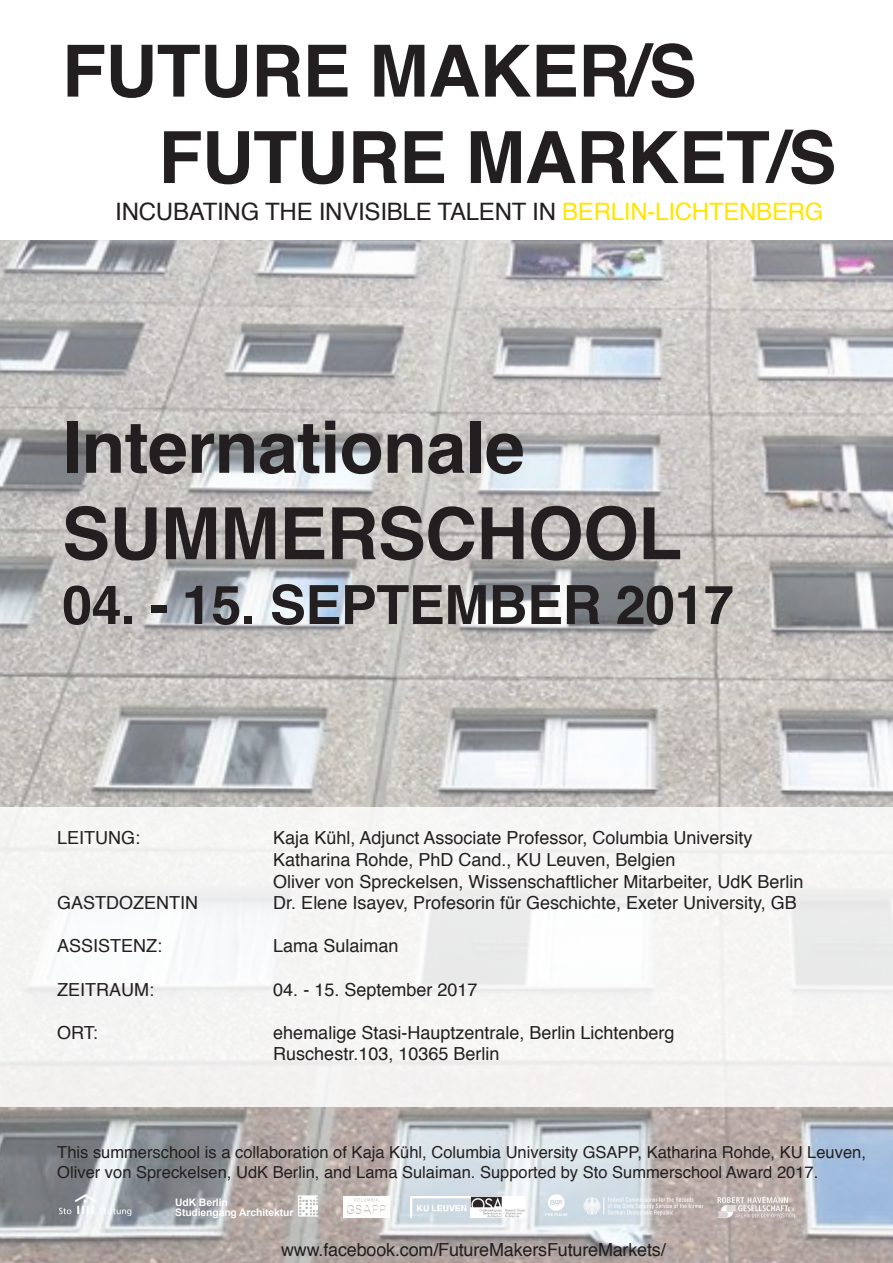
<style>
.page{position:relative;width:893px;height:1263px;background:#fff}
.page>*{position:absolute;margin:0;border:0;box-sizing:border-box;transform-origin:0 0}
.t1{font:700 72px "Helvetica";letter-spacing:-.01em;color:#231f20}
.t2{font:700 54px "Helvetica";letter-spacing:-.01em;color:#231f20}
.t3{font:24px "Helvetica";letter-spacing:-.01em;color:#231f20}
.t4{font:18px "Helvetica";color:#231f20}
.t5{font:16.5px "Helvetica";color:#231f20}
.t6{font:700 10.35px "Arial";letter-spacing:-.01em;color:#fff}
.s1{color:#ffe601}
</style>
<div class="page">
<img style="left:0;top:240px;width:893px;height:1023px">
<div style="left:0;top:807px;width:893px;height:300px;background:#f5f5f4"></div>
<img style="left:296px;top:1194px;width:22px;height:22px">
<img style="left:59px;top:1194px;width:74px;height:21px">
<img style="left:411px;top:1196px;width:114px;height:21px">
<img style="left:343px;top:1196px;width:47px;height:21px">
<img style="left:583px;top:1194px;width:120px;height:22px">
<img style="left:541px;top:1189px;width:31px;height:31px">
<img style="left:717px;top:1195px;width:78px;height:23px">
<p class="t1" style="left:62px;top:13px;width:636px">FUTURE MAKER/S</p>
<p class="t1" style="left:159px;top:100px;width:679px">FUTURE MARKET/S</p>
<p class="t3" style="left:115px;top:193px;width:710px">INCUBATING THE INVISIBLE TALENT IN <span class="s1">BERLIN-LICHTENBERG</span></p>
<p class="t1" style="left:62px;top:389px;width:464px">Internationale</p>
<p class="t1" style="left:62px;top:476px;width:622px">SUMMERSCHOOL</p>
<p class="t2" style="left:62px;top:561px;width:673px">04. - 15. SEPTEMBER 2017</p>
<p class="t4" style="left:57px;top:824px;width:85px">LEITUNG:</p>
<p class="t4" style="left:273px;top:824px;width:481px">Kaja Kühl, Adjunct Associate Professor, Columbia University</p>
<p class="t4" style="left:273px;top:846px;width:404px">Katharina Rohde, PhD Cand., KU Leuven, Belgien</p>
<p class="t4" style="left:273px;top:867px;width:532px">Oliver von Spreckelsen, Wissenschaftlicher Mitarbeiter, UdK Berlin</p>
<p class="t4" style="left:57px;top:889px;width:143px">GASTDOZENTIN</p>
<p class="t4" style="left:273px;top:889px;width:525px">Dr. Elene Isayev, Profesorin für Geschichte, Exeter University, GB</p>
<p class="t4" style="left:57px;top:932px;width:107px">ASSISTENZ:</p>
<p class="t4" style="left:273px;top:932px;width:127px">Lama Sulaiman</p>
<p class="t4" style="left:57px;top:975px;width:99px">ZEITRAUM:</p>
<p class="t4" style="left:273px;top:975px;width:206px">04. - 15. September 2017</p>
<p class="t4" style="left:57px;top:1018px;width:42px">ORT:</p>
<p class="t4" style="left:273px;top:1018px;width:403px">ehemalige Stasi-Hauptzentrale, Berlin Lichtenberg</p>
<p class="t4" style="left:273px;top:1040px;width:228px">Ruschestr.103, 10365 Berlin</p>
<p class="t5" style="left:57px;top:1139px;width:810px">This summerschool is a collaboration of Kaja Kühl, Columbia University GSAPP, Katharina Rohde, KU Leuven,</p>
<p class="t5" style="left:57px;top:1159px;width:762px">Oliver von Spreckelsen, UdK Berlin, and Lama Sulaiman. Supported by Sto Summerschool Award 2017.</p>
<p class="t6" style="left:175px;top:1196px;width:54px">UdK Berlin</p>
<p class="t6" style="left:175px;top:1205px;width:120px">Studiengang Architektur</p>
<p class="t4" style="left:281px;top:1235px;width:386px">www.facebook.com/FutureMakersFutureMarkets/</p>
</div>
